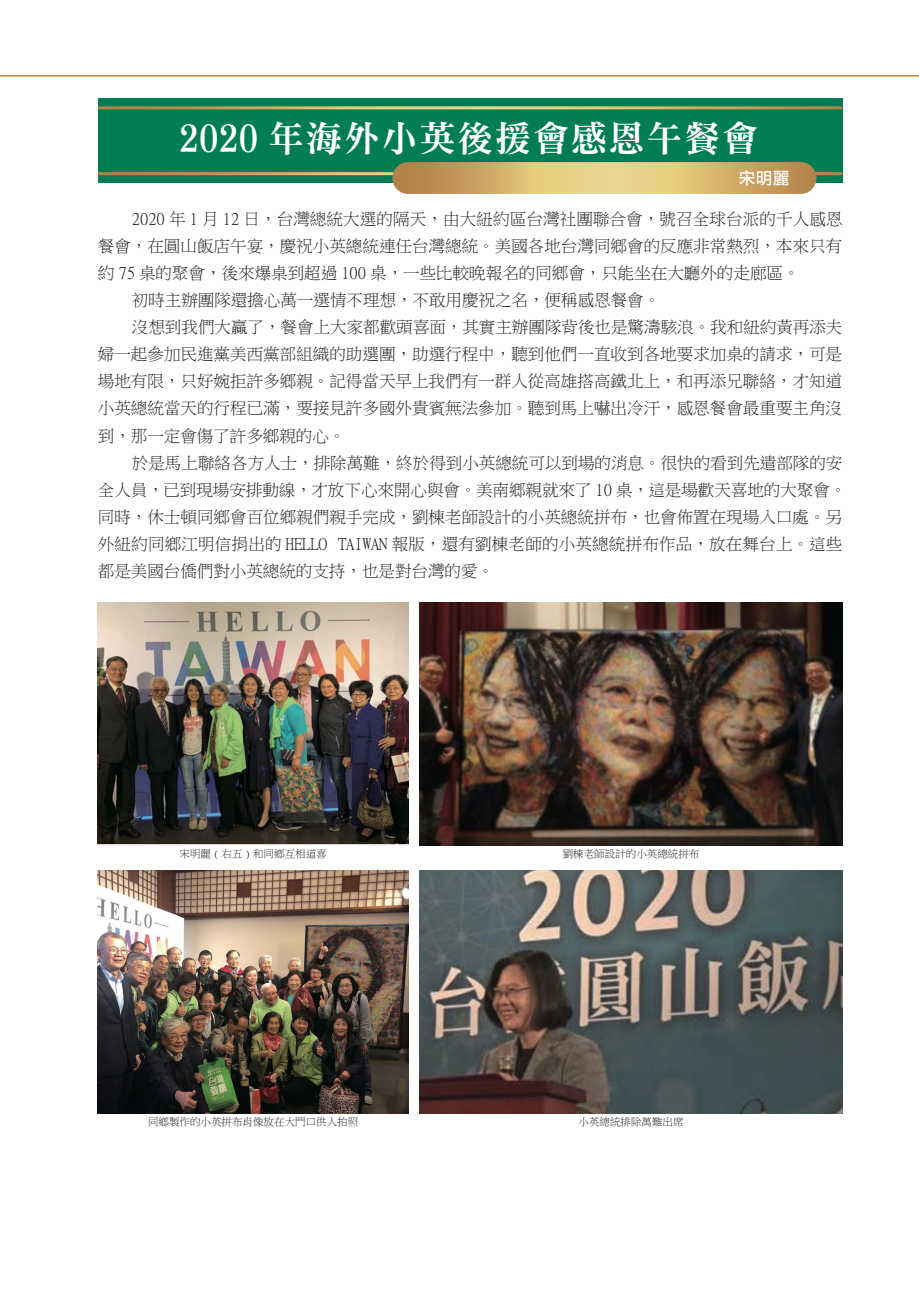
<style>
.page{position:relative;width:919px;height:1289px;background:#fff}
.page>*{position:absolute;margin:0;border:0;box-sizing:border-box;transform-origin:0 0}
.t1{font:36px "DFN Ming XB HK BF";letter-spacing:.05em;color:#fff}
.t2{font:16.5px "Ming Li U";color:#231f20}
.t3{font:16.5px "DF Li Hei Md WIN BF";color:#fff}
.t4{font:10.5px "Ming Li U";color:#231f20}
</style>
<div class="page">
<hr style="left:0;top:75px;width:918px;height:2px;background:#c8882e">
<div style="left:98px;top:98px;width:744px;height:84px;background:#007e51"></div>
<svg style="left:98px;top:106px;width:744px;height:3px;background:#bbab69"></svg>
<svg style="left:98px;top:172px;width:744px;height:3px"></svg>
<svg style="left:392px;top:162px;width:424px;height:32px;background:#d4b26e"></svg>
<img style="left:98px;top:602px;width:310px;height:243px">
<img style="left:98px;top:870px;width:310px;height:243px">
<img style="left:420px;top:602px;width:422px;height:243px">
<img style="left:420px;top:870px;width:422px;height:243px">
<h1 class="t1" style="left:180px;top:120px;width:579px">2020 年海外小英後援會感恩午餐會</h1>
<p class="t3" style="left:738px;top:170px;width:52px">宋明麗</p>
<p class="t2" style="left:132px;top:211px;width:712px">2020 年 1 月 12 日，台灣總統大選的隔天，由大紐約區台灣社團聯合會，號召全球台派的千人感恩</p>
<p class="t2" style="left:98px;top:238px;width:745px">餐會，在圓山飯店午宴，慶祝小英總統連任台灣總統。美國各地台灣同鄉會的反應非常熱烈，本來只有</p>
<p class="t2" style="left:98px;top:265px;width:703px">約 75 桌的聚會，後來爆桌到超過 100 桌，一些比較晚報名的同鄉會，只能坐在大廳外的走廊區。</p>
<p class="t2" style="left:132px;top:292px;width:529px">初時主辦團隊還擔心萬一選情不理想，不敢用慶祝之名，便稱感恩餐會。</p>
<p class="t2" style="left:132px;top:319px;width:712px">沒想到我們大贏了，餐會上大家都歡頭喜面，其實主辦團隊背後也是驚濤駭浪。我和紐約黃再添夫</p>
<p class="t2" style="left:98px;top:346px;width:745px">婦一起參加民進黨美西黨部組織的助選團，助選行程中，聽到他們一直收到各地要求加桌的請求，可是</p>
<p class="t2" style="left:98px;top:373px;width:745px">場地有限，只好婉拒許多鄉親。記得當天早上我們有一群人從高雄搭高鐵北上，和再添兄聯絡，才知道</p>
<p class="t2" style="left:98px;top:400px;width:745px">小英總統當天的行程已滿，要接見許多國外貴賓無法參加。聽到馬上嚇出冷汗，感恩餐會最重要主角沒</p>
<p class="t2" style="left:98px;top:427px;width:249px">到，那一定會傷了許多鄉親的心。</p>
<p class="t2" style="left:132px;top:454px;width:712px">於是馬上聯絡各方人士，排除萬難，終於得到小英總統可以到場的消息。很快的看到先遣部隊的安</p>
<p class="t2" style="left:98px;top:481px;width:750px">全人員，已到現場安排動線，才放下心來開心與會。美南鄉親就來了 10 桌，這是場歡天喜地的大聚會。</p>
<p class="t2" style="left:98px;top:508px;width:745px">同時，休士頓同鄉會百位鄉親們親手完成，劉棟老師設計的小英總統拼布，也會佈置在現場入口處。另</p>
<p class="t2" style="left:98px;top:535px;width:746px">外紐約同鄉江明信捐出的 HELLO TAIWAN 報版，還有劉棟老師的小英總統拼布作品，放在舞台上。這些</p>
<p class="t2" style="left:98px;top:562px;width:397px">都是美國台僑們對小英總統的支持，也是對台灣的愛。</p>
<p class="t4" style="left:179px;top:848px;width:149px">宋明麗 ( 右五 ) 和同鄉互相道喜</p>
<p class="t4" style="left:148px;top:1116px;width:212px">同鄉製作的小英拼布肖像放在大門口供人拍照</p>
<p class="t4" style="left:562px;top:848px;width:138px">劉棟老師設計的小英總統拼布</p>
<p class="t4" style="left:578px;top:1116px;width:106px">小英總統排除萬難出席</p>
</div>
